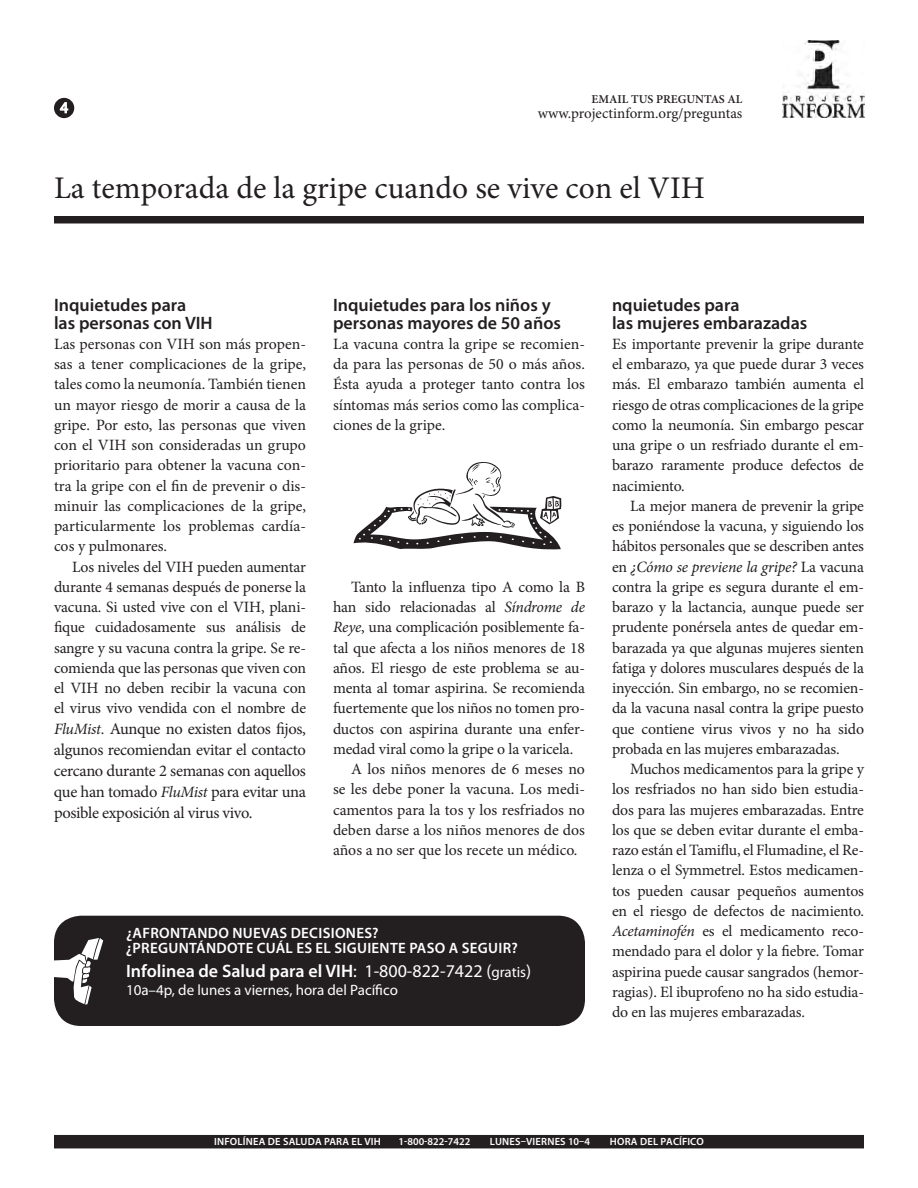
<style>
.page{position:relative;width:918px;height:1188px;background:#fff}
.page>*{position:absolute;margin:0;border:0;box-sizing:border-box;transform-origin:0 0}
.SP_Title_2{font:31.5px "Minion Pro";color:#231f20}
.SP_Subhead{font:600 18px/18px "Myriad Pro";color:#231f20}
.t1{font:600 18px "Myriad Pro";color:#fff}
.SP_Para_2{font:16.5px/21px "Minion Pro";letter-spacing:-.02em;color:#231f20;text-align:justify}
.SP_Para_2-2{font:15.75px/20.2px "Minion Pro";letter-spacing:-.01em;color:#231f20;text-align:justify}
.SP_Para{font:15.75px/20.2px "Minion Pro";letter-spacing:-.005em;color:#231f20;text-align:justify}
.t2{font:15.75px "Myriad Pro";color:#fff}
.t3{font:600 15px/15px "Myriad Pro";letter-spacing:.02em;color:#fff}
.t4{font:15px "Myriad Pro";color:#fff}
.t5{font:15px "Minion Pro";color:#231f20}
.t6{font:600 12px "Minion Pro";color:#231f20}
.t7{font:600 10.5px "Myriad Pro";letter-spacing:.02em;color:#fff}
.t8{font:600 10.5px "Myriad Pro";color:#fff}
.s1{font-style:italic;font-size:15.75px}
.s2{font-size:15.75px}
.s3{font-style:italic}
.s4{font-weight:400}
.s5{font-weight:400;font-size:15px}
</style>
<div class="page">
<div style="left:54px;top:1135px;width:810px;height:13px;background:#231f20"></div>
<div style="left:54px;top:216px;width:810px;height:8px;background:#231f20"></div>
<img style="left:783px;top:40px;width:81px;height:78px">
<div style="left:54px;top:98px;width:20px;height:20px;background:#231f20;border-radius:50%"></div>
<svg style="left:60px;top:102px;width:9px;height:12px"></svg>
<svg style="left:354px;top:462px;width:207px;height:87px"></svg>
<div style="left:54px;top:916px;width:531px;height:110px;background:#231f20;border-radius:27px"></div>
<svg style="left:54px;top:938px;width:49px;height:67px"></svg>
<p class="t2" style="left:60px;top:98px;width:10px">4</p>
<p class="t6" style="left:592px;top:90px;width:152px">EMAIL TUS PREGUNTAS AL</p>
<p class="t5" style="left:538px;top:103px;width:206px">www.projectinform.org/preguntas</p>
<p class="SP_Title_2" style="left:54px;top:167px;width:652px">La temporada de la gripe cuando se vive con el VIH</p>
<p class="SP_Subhead" style="left:54px;top:295px;width:160px">Inquietudes para<br>las personas con VIH</p>
<p class="SP_Para" style="left:54px;top:334px;width:254px">Las personas con VIH son más propen&shy;sas a tener complicaciones de la gripe, tales como la neumonía. También tienen un mayor riesgo de morir a causa de la gripe. Por esto, las personas que viven con el VIH son consideradas un grupo prioritario para obtener la vacuna con&shy;tra la gripe con el fin de prevenir o dis&shy;minuir las complicaciones de la gripe, particularmente los problemas cardía&shy;cos y pulmonares.</p>
<p class="SP_Para_2-2" style="left:54px;top:556px;width:254px;text-indent:18px">Los niveles del VIH pueden aumentar durante 4 semanas después de ponerse la vacuna. Si usted vive con el VIH, plani&shy;fique cuidadosamente sus análisis de sangre y su vacuna contra la gripe. Se re&shy;comienda que las personas que viven con el VIH no deben recibir la vacuna con el virus vivo vendida con el nombre de</p>
<p class="SP_Para_2" style="left:54px;top:719px;width:254px"><span class="s1">FluMist</span><span class="s2">.</span> Aunque no existen datos fijos, algunos recomiendan evitar el contacto cercano durante 2 semanas con aquellos que han tomado <span class="s1">FluMist</span> para evitar una posible exposición al virus vivo.</p>
<p class="SP_Subhead" style="left:333px;top:295px;width:230px">Inquietudes para los niños y personas mayores de 50 años</p>
<p class="SP_Para" style="left:333px;top:334px;width:254px">La vacuna contra la gripe se recomien&shy;da para las personas de 50 o más años.<br>Ésta ayuda a proteger tanto contra los síntomas más serios como las complica&shy;ciones de la gripe.</p>
<p class="SP_Para_2-2" style="left:333px;top:577px;width:254px;text-indent:18px">Tanto la influenza tipo A como la B han sido relacionadas al <span class="s3">Síndrome de Reye</span>, una complicación posiblemente fa&shy;tal que afecta a los niños menores de 18 años. El riesgo de este problema se au&shy;menta al tomar aspirina. Se recomienda fuertemente que los niños no tomen pro&shy;ductos con aspirina durante una enfer&shy;medad viral como la gripe o la varicela.</p>
<p class="SP_Para_2-2" style="left:333px;top:759px;width:254px;text-indent:18px">A los niños menores de 6 meses no se les debe poner la vacuna. Los medi&shy;camentos para la tos y los resfriados no deben darse a los niños menores de dos años a no ser que los recete un médico.</p>
<p class="t3" style="left:126px;top:925px;width:393px">¿AFRONTANDO NUEVAS DECISIONES?<br>¿PREGUNTÁNDOTE CUÁL ES EL SIGUIENTE PASO A SEGUIR?</p>
<p class="t1" style="left:126px;top:960px;width:407px">Infolinea de Salud para el VIH<span class="s4">: 1-800-822-7422 (</span><span class="s5">gratis</span><span class="s4">)</span></p>
<p class="t4" style="left:126px;top:981px;width:273px">10a–4p, de lunes a viernes, hora del Pacífico</p>
<p class="SP_Subhead" style="left:612px;top:295px;width:197px">nquietudes para<br>las mujeres embarazadas</p>
<p class="SP_Para" style="left:612px;top:334px;width:254px">Es importante prevenir la gripe durante el embarazo, ya que puede durar 3 veces más. El embarazo también aumenta el riesgo de otras complicaciones de la gripe como la neumonía. Sin embargo pescar una gripe o un resfriado durante el em&shy;barazo raramente produce defectos de nacimiento.</p>
<p class="SP_Para_2-2" style="left:612px;top:496px;width:254px;text-indent:18px">La mejor manera de prevenir la gripe es poniéndose la vacuna, y siguiendo los hábitos personales que se describen antes en <span class="s3">¿Cómo se previene la gripe?</span> La vacuna contra la gripe es segura durante el em&shy;barazo y la lactancia, aunque puede ser prudente ponérsela antes de quedar em&shy;barazada ya que algunas mujeres sienten fatiga y dolores musculares después de la inyección. Sin embargo, no se recomien&shy;da la vacuna nasal contra la gripe puesto que contiene virus vivos y no ha sido probada en las mujeres embarazadas.</p>
<p class="SP_Para_2-2" style="left:612px;top:759px;width:254px;text-indent:18px">Muchos medicamentos para la gripe y los resfriados no han sido bien estudia&shy;dos para las mujeres embarazadas. Entre los que se deben evitar durante el emba&shy;razo están el Tamiflu, el Flumadine, el Re&shy;lenza o el Symmetrel. Estos medicamen&shy;tos pueden causar pequeños aumentos en el riesgo de defectos de nacimiento.<br><span class="s3">Acetaminofén</span> es el medicamento reco&shy;mendado para el dolor y la fiebre. Tomar aspirina puede causar sangrados (hemor&shy;ragias). El ibuprofeno no ha sido estudia&shy;do en las mujeres embarazadas.</p>
<p class="t7" style="left:214px;top:1135px;width:168px">INFOLÍNEA DE SALUDA PARA EL VIH</p>
<p class="t8" style="left:398px;top:1135px;width:73px">1-800-822-7422</p>
<p class="t7" style="left:490px;top:1135px;width:102px">LUNES–VIERNES 10–4</p>
<p class="t7" style="left:610px;top:1135px;width:96px">HORA DEL PACÍFICO</p>
</div>
